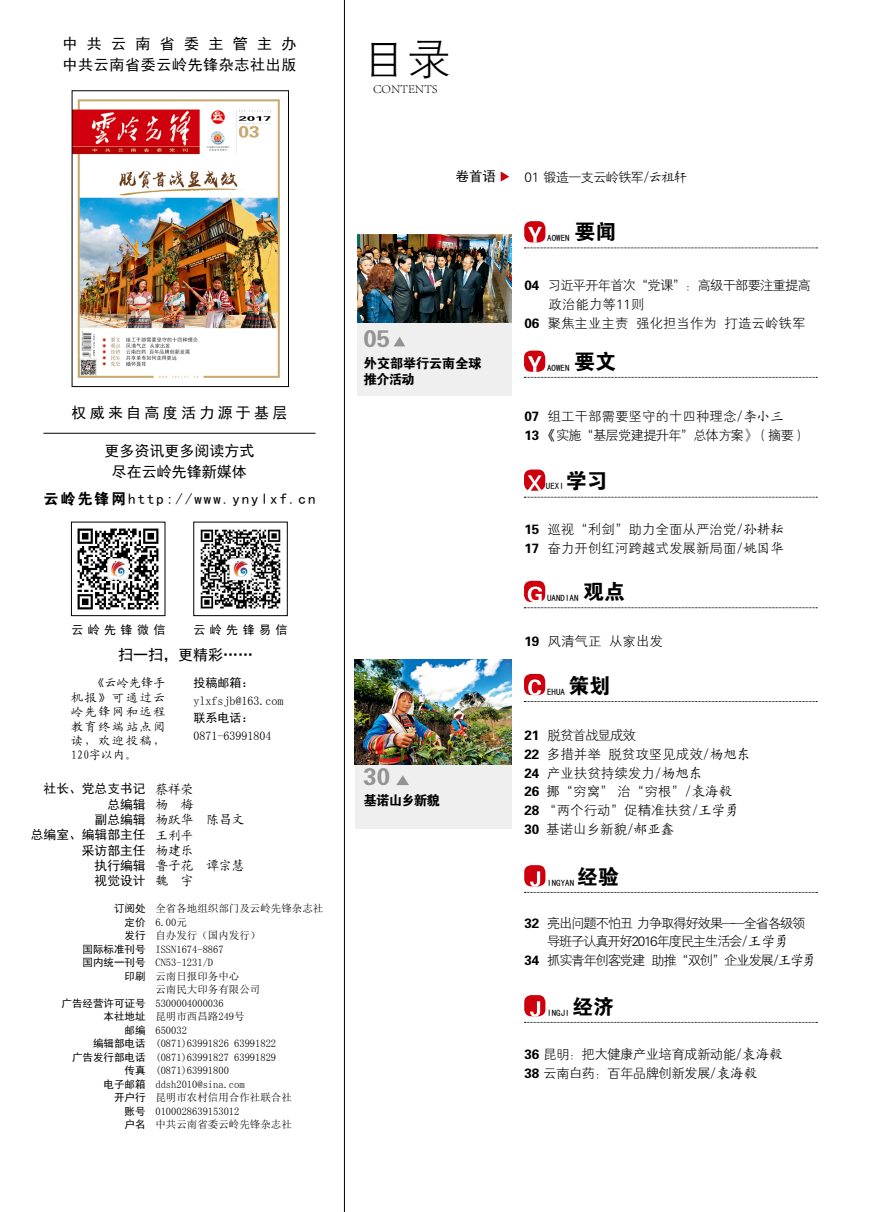
<style>
.page{position:relative;width:893px;height:1212px;background:#fff}
.page>*{position:absolute;margin:0;border:0;box-sizing:border-box;transform-origin:0 0}
.t1{font:45px "FZXH1 JW GB1 0";color:#000}
.t2{font:24px "FZDHTJW GB1 0";color:#949495}
.t3{font:21px "FZDHTJW GB1 0";color:#000}
.t4{font:15px/21px "Sim Hei";letter-spacing:.045em;color:#000}
.t5{font:15px "Sim Hei";letter-spacing:.13em;color:#000}
.t6{font:15px/21px "Sim Hei";color:#000;text-align:center}
.t7{font:15px "Sim Hei";letter-spacing:.22em;color:#000}
.t8{font:13.5px/18.8px "FZXH1 JW GB1 0";color:#000}
.t9{font:13.5px "FZXH1 JW GB1 0";letter-spacing:-.1em;color:#000}
.t10{font:13.5px/18.8px "FZXH1 JW GB1 0";letter-spacing:-.05em;color:#000}
.t11{font:13.5px "FZXH1 JW GB1 0";letter-spacing:-.075em;color:#000}
.t12{font:13.5px/16.2px "FZDHTJW GB1 0";letter-spacing:-.05em;color:#000}
.t13{font:13.5px "Sim Hei";color:#000}
.t14{font:12.75px/15.3px "Sim Hei";color:#000;text-align:right}
.t15{font:12.75px/15.3px "Kai Ti GB2312";color:#000}
.t16{font:300 12.3px "Adobe Song Std";color:#000}
.t17{font:12px/14.4px "Kai Ti GB2312";letter-spacing:.14em;color:#000;text-align:justify}
.t18{font:12px "Sim Sun";color:#000}
.t19{font:12px "Sim Hei";letter-spacing:.365em;color:#000}
.t20{font:10.5px/13.5px "Sim Sun";color:#000}
.t21{font:10.5px/13.5px "Sim Hei";color:#000;text-align:right}
.t22{font:9px "Sim Hei";color:#000}
.s1{font-family:"FZDHTJW GB1 0"}
.s2{font-family:"Kai Ti GB2312"}
</style>
<div class="page">
<div style="left:357px;top:304px;width:155px;height:92px;background:#efefef"></div>
<div style="left:355px;top:735px;width:157px;height:94px;background:#efefef"></div>
<img style="left:77px;top:528px;width:82px;height:82px">
<div style="left:71px;top:522px;width:94px;height:94px;border:1px solid #000"></div>
<img style="left:200px;top:529px;width:81px;height:80px">
<hr style="left:344px;top:0;width:1px;height:1212px;background:#000">
<hr style="left:43px;top:433px;width:273px;height:1px;background:#000">
<svg style="left:394px;top:337px;width:11px;height:9px"></svg>
<svg style="left:396px;top:775px;width:13px;height:10px"></svg>
<svg style="left:501px;top:171px;width:8px;height:11px"></svg>
<svg style="left:524px;top:248px;width:293px;height:1px"></svg>
<div style="left:524px;top:221px;width:21px;height:21px;background:#ce000d;border-radius:7px"></div>
<svg style="left:528px;top:227px;width:14px;height:15px"></svg>
<div style="left:524px;top:351px;width:21px;height:21px;background:#ce000d;border-radius:7px"></div>
<svg style="left:524px;top:356px;width:293px;height:22px"></svg>
<div style="left:524px;top:581px;width:21px;height:21px;background:#ce000d;border-radius:7px"></div>
<svg style="left:524px;top:586px;width:293px;height:22px"></svg>
<svg style="left:524px;top:701px;width:293px;height:1px"></svg>
<div style="left:524px;top:674px;width:21px;height:21px;background:#ce000d;border-radius:7px"></div>
<svg style="left:528px;top:679px;width:13px;height:16px"></svg>
<div style="left:524px;top:865px;width:21px;height:21px;background:#ce000d;border-radius:7px"></div>
<svg style="left:524px;top:871px;width:293px;height:22px"></svg>
<div style="left:524px;top:469px;width:21px;height:22px;background:#ce000d;border-radius:7px"></div>
<svg style="left:524px;top:497px;width:293px;height:1px"></svg>
<svg style="left:527px;top:475px;width:15px;height:16px"></svg>
<img style="left:357px;top:235px;width:155px;height:87px">
<img style="left:355px;top:660px;width:157px;height:104px">
<svg style="left:524px;top:1022px;width:293px;height:1px"></svg>
<div style="left:524px;top:995px;width:21px;height:21px;background:#ce000d;border-radius:7px"></div>
<svg style="left:530px;top:1001px;width:10px;height:15px"></svg>
<img style="left:74px;top:99px;width:206px;height:279px">
<div style="left:72px;top:91px;width:217px;height:296px;border:1px solid #000"></div>
<h3 class="t4" style="left:62px;top:33px;width:236px">中共云南省委主管主办中共云南省委云岭先锋杂志社出版</h3>
<h3 class="t7" style="left:71px;top:405px;width:218px">权威来自高度活力源于基层</h3>
<h3 class="t6" style="left:104px;top:440px;width:151px">更多资讯更多阅读方式尽在云岭先锋新媒体</h3>
<h3 class="t5" style="left:43px;top:491px;width:274px"><span class="s1">云岭先锋网</span>http://www.ynylxf.cn</h3>
<p class="t19" style="left:71px;top:624px;width:95px">云岭先锋微信</p>
<p class="t19" style="left:194px;top:624px;width:95px">云岭先锋易信</p>
<h3 class="t4" style="left:118px;top:644px;width:137px">扫一扫，更精彩……</h3>
<p class="t17" style="left:71px;top:676px;width:96px;text-indent:21px">《云岭先锋手机报》可通过云岭先锋网和远程教育终端站点阅读，欢迎投稿，120字以内。</p>
<p class="t19" style="left:194px;top:677px;width:61px">投稿邮箱：</p>
<p class="t18" style="left:194px;top:694px;width:91px">ylxfsjb@163.com</p>
<p class="t19" style="left:194px;top:712px;width:61px">联系电话：</p>
<p class="t18" style="left:194px;top:729px;width:79px">0871-63991804</p>
<p class="t14" style="left:31px;top:781px;width:116px">社长、党总支书记总编辑<br>副总编辑<br>总编室、编辑部主任采访部主任<br>执行编辑<br>视觉设计</p>
<p class="t21" style="left:83px;top:902px;width:64px">订阅处<br>定价<br>发行<br>国际标准刊号国内统一刊号印刷</p>
<p class="t21" style="left:62px;top:996px;width:85px">广告经营许可证号本社地址<br>邮编<br>编辑部电话<br>广告发行部电话传真<br>电子邮箱<br>开户行<br>账号<br>户名</p>
<p class="t15" style="left:155px;top:781px;width:91px">蔡祥荣<br>杨 梅<br>杨跃华 陈昌文王利平<br>杨建乐<br>鲁子花 谭宗慧魏 宇</p>
<p class="t20" style="left:155px;top:902px;width:170px">全省各地组织部门及云岭先锋杂志社<br>6.00元<br>自办发行（国内发行）<br>ISSN1674-8867<br>CN53-1231/D<br>云南日报印务中心<br>云南民大印务有限公司<br>5300004000036<br>昆明市西昌路249号<br>650032<br>(0871)63991826 63991822 (0871)63991827 63991829 (0871)63991800<br>ddsh2010@sina.com<br>昆明市农村信用合作社联合社<br>0100028639153012<br>中共云南省委云岭先锋杂志社</p>
<h1 class="t1" style="left:361px;top:35px;width:91px">目录</h1>
<p class="t16" style="left:373px;top:82px;width:66px">CONTENTS</p>
<h2 class="t2" style="left:364px;top:326px;width:28px">05</h2>
<p class="t13" style="left:456px;top:170px;width:42px">卷首语</p>
<p class="t12" style="left:364px;top:356px;width:119px">外交部举行云南全球推介活动</p>
<h2 class="t2" style="left:364px;top:763px;width:28px">30</h2>
<p class="t12" style="left:364px;top:793px;width:78px">基诺山乡新貌</p>
<p class="t11" style="left:524px;top:170px;width:164px">01 锻造一支云岭铁军<span class="s2">/云祖轩</span></p>
<h3 class="t3" style="left:574px;top:221px;width:43px">要闻</h3>
<p class="t22" style="left:547px;top:233px;width:24px">AOWEN</p>
<p class="t11" style="left:524px;top:278px;width:288px"><span class="s1">04</span> 习近平开年首次“党课”：高级干部要注重提高</p>
<p class="t8" style="left:548px;top:295px;width:97px">政治能力等11则</p>
<p class="t8" style="left:524px;top:314px;width:283px"><span class="s1">06</span> 聚焦主业主责 强化担当作为 打造云岭铁军</p>
<h3 class="t3" style="left:574px;top:350px;width:43px">要文</h3>
<p class="t22" style="left:547px;top:363px;width:24px">AOWEN</p>
<p class="t8" style="left:524px;top:408px;width:283px"><span class="s1">07</span> 组工干部需要坚守的十四种理念<span class="s2">/李小三<br></span><span class="s1">13 《</span>实施“基层党建提升年”总体方案》（摘要）</p>
<h3 class="t3" style="left:566px;top:469px;width:43px">学习</h3>
<p class="t22" style="left:546px;top:482px;width:19px">UEXI</p>
<p class="t8" style="left:524px;top:520px;width:261px"><span class="s1">15</span> 巡视“利剑”助力全面从严治党<span class="s2">/孙耕耘<br></span><span class="s1">17</span> 奋力开创红河跨越式发展新局面<span class="s2">/姚国华</span></p>
<h3 class="t3" style="left:583px;top:580px;width:43px">观点</h3>
<p class="t22" style="left:547px;top:593px;width:33px">UANDIAN</p>
<p class="t8" style="left:524px;top:633px;width:140px"><span class="s1">19</span> 风清气正 从家出发</p>
<h3 class="t3" style="left:569px;top:674px;width:43px">策划</h3>
<p class="t22" style="left:547px;top:687px;width:19px">EHUA</p>
<p class="t8" style="left:524px;top:726px;width:227px"><span class="s1">21</span> 脱贫首战显成效<br><span class="s1">22</span> 多措并举 脱贫攻坚见成效<span class="s2">/杨旭东<br></span><span class="s1">24</span> 产业扶贫持续发力<span class="s2">/杨旭东<br></span><span class="s1">26</span> 挪“穷窝” 治“穷根”<span class="s2">/袁海毅<br></span><span class="s1">28</span> “两个行动”促精准扶贫<span class="s2">/王学勇<br></span><span class="s1">30</span> 基诺山乡新貌<span class="s2">/郝亚鑫</span></p>
<h3 class="t3" style="left:577px;top:865px;width:43px">经验</h3>
<p class="t22" style="left:547px;top:878px;width:28px">INGYAN</p>
<p class="t9" style="left:524px;top:915px;width:283px"><span class="s1">32</span> 亮出问题不怕丑 力争取得好效果——全省各级领</p>
<p class="t9" style="left:547px;top:934px;width:243px">导班子认真开好2016年度民主生活会<span class="s2">/王学勇</span></p>
<p class="t9" style="left:524px;top:953px;width:293px"><span class="s1">34</span> 抓实青年创客党建 助推“双创”企业发展<span class="s2">/王学勇</span></p>
<h3 class="t3" style="left:572px;top:995px;width:43px">经济</h3>
<p class="t22" style="left:547px;top:1008px;width:24px">INGJI</p>
<p class="t10" style="left:524px;top:1045px;width:260px"><span class="s1">36</span> 昆明：把大健康产业培育成新动能<span class="s2">/袁海毅<br></span><span class="s1">38</span> 云南白药：百年品牌创新发展<span class="s2">/袁海毅</span></p>
</div>
